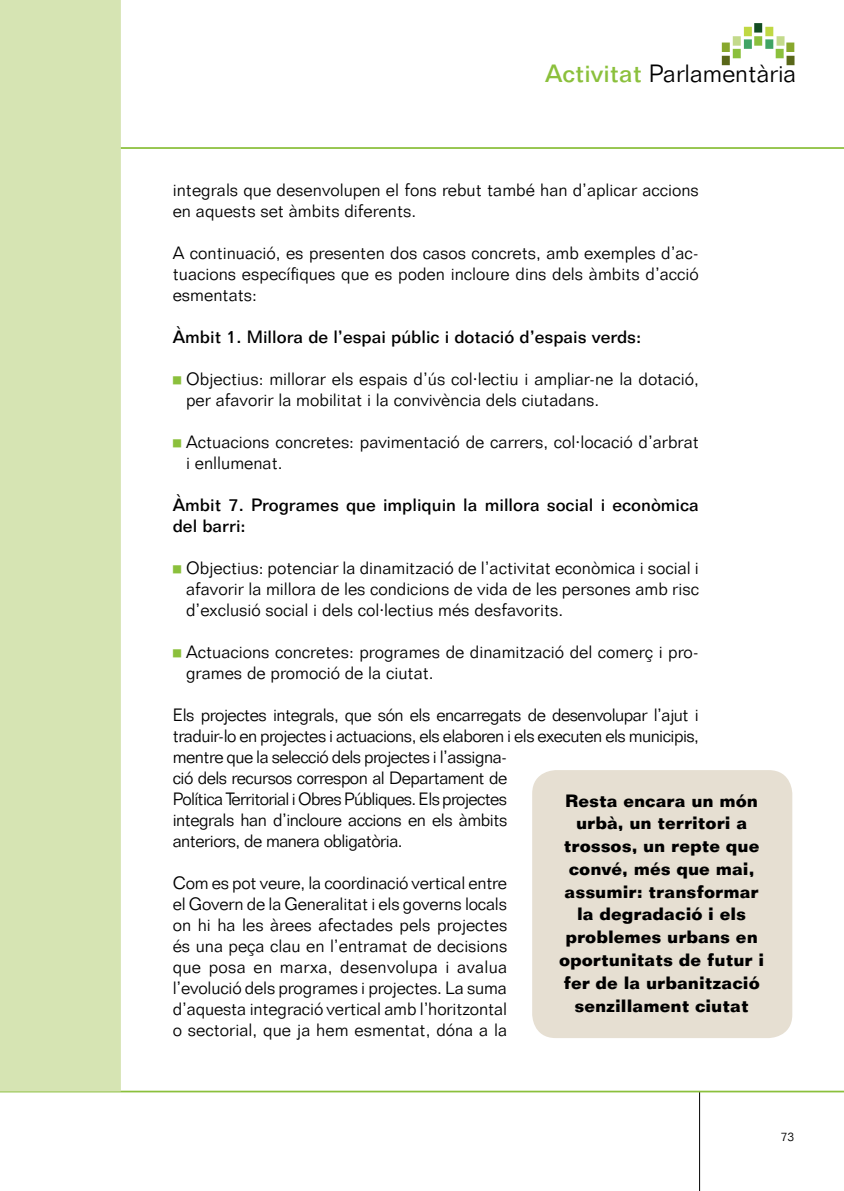
<style>
.page{position:relative;width:844px;height:1191px;background:#fff}
.page>*{position:absolute;margin:0;border:0;box-sizing:border-box;transform-origin:0 0}
.t1{font:300 24.5px "Folio BT";color:#000}
._00_Cos_de_text{font:300 17.5px/21px "Folio BT";color:#000}
._00_Cos_de_text-2{font:300 17.5px/21px "Folio BT";letter-spacing:-.03em;color:#000}
.Destacat{font:700 17.5px/22.8px "Folio BT";color:#000;text-align:center}
.Nivell_1_1{font:500 17.5px/21px "Folio BT";color:#000}
.t2{font:300 12.25px "Folio BT";color:#000}
.s1{font-weight:500;color:#8bc03c}
.s2{color:#8bc03c}
</style>
<div class="page">
<hr style="left:699px;top:1091px;width:1px;height:100px;background:#000">
<div style="left:722px;top:57px;width:6px;height:7px;background:#596719"></div>
<div style="left:721px;top:56px;width:8px;height:9px;border:2px solid #596719"></div>
<div style="left:722px;top:43px;width:6px;height:8px;background:#88a82d"></div>
<div style="left:721px;top:43px;width:8px;height:9px;border:2px solid #88a82d"></div>
<div style="left:733px;top:50px;width:6px;height:7px;background:#8bc03c"></div>
<div style="left:732px;top:49px;width:8px;height:9px;border:2px solid #8bc03c"></div>
<div style="left:733px;top:37px;width:6px;height:8px;background:#c3da8b"></div>
<div style="left:732px;top:36px;width:8px;height:10px;border:2px solid #c3da8b"></div>
<div style="left:744px;top:40px;width:6px;height:8px;background:#40a465"></div>
<div style="left:743px;top:39px;width:8px;height:10px;border:2px solid #40a465"></div>
<div style="left:744px;top:28px;width:6px;height:7px;background:#c0d843"></div>
<div style="left:743px;top:27px;width:8px;height:9px;border:2px solid #c0d843"></div>
<div style="left:766px;top:40px;width:6px;height:8px;background:#40a465"></div>
<div style="left:765px;top:39px;width:8px;height:10px;border:2px solid #40a465"></div>
<div style="left:766px;top:28px;width:6px;height:7px;background:#c0d843"></div>
<div style="left:765px;top:27px;width:8px;height:9px;border:2px solid #c0d843"></div>
<div style="left:777px;top:37px;width:6px;height:8px;background:#c3da8b"></div>
<div style="left:776px;top:36px;width:8px;height:10px;border:2px solid #c3da8b"></div>
<div style="left:787px;top:43px;width:6px;height:8px;background:#88a82d"></div>
<div style="left:786px;top:43px;width:8px;height:9px;border:2px solid #88a82d"></div>
<div style="left:755px;top:37px;width:6px;height:8px;background:#8bc03c"></div>
<div style="left:754px;top:36px;width:8px;height:10px;border:2px solid #8bc03c"></div>
<div style="left:755px;top:24px;width:6px;height:8px;background:#124d22"></div>
<div style="left:754px;top:23px;width:8px;height:10px;border:2px solid #124d22"></div>
<div style="left:787px;top:57px;width:6px;height:7px;background:#596719"></div>
<div style="left:786px;top:56px;width:8px;height:9px;border:2px solid #596719"></div>
<div style="left:776px;top:50px;width:6px;height:7px;background:#8bc03c"></div>
<div style="left:775px;top:49px;width:8px;height:9px;border:2px solid #8bc03c"></div>
<hr style="left:0;top:147px;width:843px;height:2px;background:#8bc03c">
<hr style="left:0;top:1090px;width:843px;height:2px;background:#8bc03c">
<div style="left:0;top:0;width:121px;height:1091px;background:#d6e4b3"></div>
<div style="left:532px;top:770px;width:260px;height:268px;background:#e6dfd2"></div>
<h1 class="t1" style="left:545px;top:59px;width:253px"><span class="s1">Activitat</span> Parlamentària</h1>
<p class="_00_Cos_de_text" style="left:173px;top:179px;width:527px">integrals que desenvolupen el fons rebut també han d’aplicar accions en aquests set àmbits diferents.</p>
<p class="_00_Cos_de_text" style="left:173px;top:242px;width:527px;text-align:justify">A continuació, es presenten dos casos concrets, amb exemples d’ac&shy;tuacions específiques que es poden incloure dins dels àmbits d’acció esmentats:</p>
<p class="Nivell_1_1" style="left:173px;top:326px;width:470px">Àmbit 1. Millora de l’espai públic i dotació d’espais verds:</p>
<p class="_00_Cos_de_text" style="left:186px;top:368px;width:514px;text-indent:-13px"><span class="s2">■</span> Objectius: millorar els espais d’ús col·lectiu i ampliar-ne la dotació, per afavorir la mobilitat i la convivència dels ciutadans.</p>
<p class="_00_Cos_de_text" style="left:186px;top:431px;width:514px;text-indent:-13px"><span class="s2">■</span> Actuacions concretes: pavimentació de carrers, col·locació d’arbrat i enllumenat.</p>
<p class="Nivell_1_1" style="left:173px;top:494px;width:527px">Àmbit 7. Programes que impliquin la millora social i econòmica del barri:</p>
<p class="_00_Cos_de_text" style="left:186px;top:557px;width:514px;text-align:justify;text-indent:-13px"><span class="s2">■</span> Objectius: potenciar la dinamització de l’activitat econòmica i social i afavorir la millora de les condicions de vida de les persones amb risc d’exclusió social i dels col·lectius més desfavorits.</p>
<p class="_00_Cos_de_text" style="left:186px;top:641px;width:514px;text-indent:-13px"><span class="s2">■</span> Actuacions concretes: programes de dinamització del comerç i pro&shy;grames de promoció de la ciutat.</p>
<p class="_00_Cos_de_text-2" style="left:173px;top:704px;width:527px">Els projectes integrals, que són els encarregats de desenvolupar l’ajut i traduir-lo en projectes i actuacions, els elaboren i els executen els municipis, mentre que la selecció dels projectes i l’assigna-<br>ció dels recursos correspon al Departament de<br>Política Territorial i Obres Públiques. Els projectes<br>integrals han d’incloure accions en els àmbits<br>anteriors, de manera obligatòria.</p>
<p class="_00_Cos_de_text" style="left:173px;top:872px;width:336px;text-align:justify">Com es pot veure, la coordinació vertical entre el Govern de la Generalitat i els governs locals on hi ha les àrees afectades pels projectes és una peça clau en l’entramat de decisions que posa en marxa, desenvolupa i avalua l’evolució dels programes i projectes. La suma d’aquesta integració vertical amb l’horitzontal o sectorial, que ja hem esmentat, dóna a la</p>
<p class="Destacat" style="left:559px;top:789px;width:207px">Resta encara un món urbà, un territori a trossos, un repte que convé, més que mai, assumir: transformar la degradació i els problemes urbans en oportunitats de futur i fer de la urbanització senzillament ciutat</p>
<p class="t2" style="left:780px;top:1129px;width:15px">73</p>
</div>
